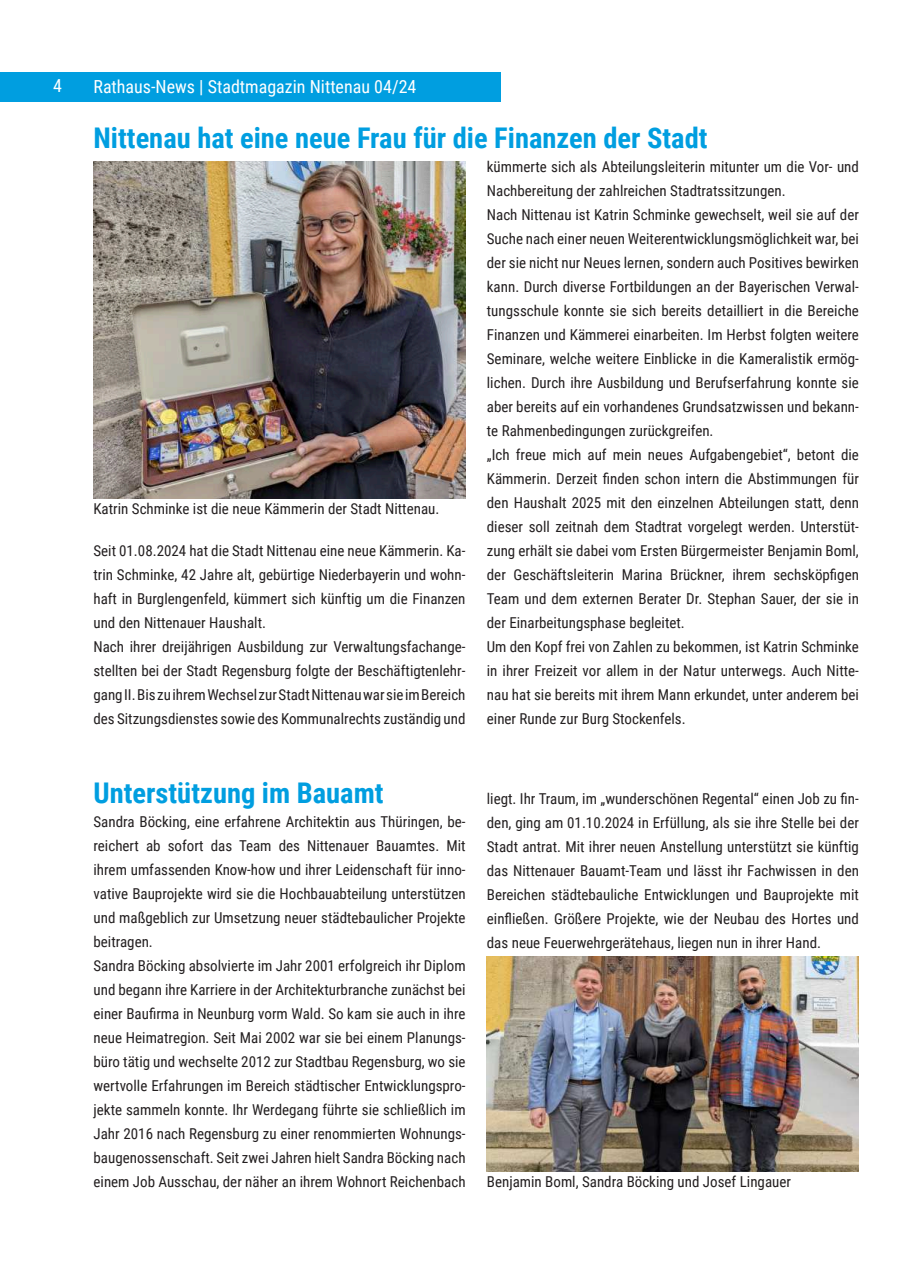
<style>
.page{position:relative;width:910px;height:1280px;background:#fff}
.page>*{position:absolute;margin:0;border:0;box-sizing:border-box;transform-origin:0 0}
.t1{font:700 28.5px "Roboto Condensed";color:#009ee0}
.t2{font:18px "Roboto Condensed";color:#fff}
.t3{font:15px/24px "Roboto Condensed";color:#231f20}
</style>
<div class="page">
<div style="left:0;top:72px;width:500px;height:30px;background:#009ee0"></div>
<img style="left:93px;top:161px;width:373px;height:337px">
<img style="left:487px;top:957px;width:372px;height:215px">
<p class="t2" style="left:53px;top:77px;width:10px">4</p>
<p class="t2" style="left:93px;top:79px;width:324px">Rathaus-News | Stadtmagazin Nittenau 04/24</p>
<h1 class="t1" style="left:94px;top:126px;width:616px">Nittenau hat eine neue Frau für die Finanzen der Stadt</h1>
<p class="t3" style="left:93px;top:497px;width:347px">Katrin Schminke ist die neue Kämmerin der Stadt Nittenau.</p>
<p class="t3" style="left:93px;top:540px;width:374px">Seit 01.08.2024 hat die Stadt Nittenau eine neue Kämmerin. Ka&shy;trin Schminke, 42 Jahre alt, gebürtige Niederbayerin und wohn&shy;haft in Burglengenfeld, kümmert sich künftig um die Finanzen und den Nittenauer Haushalt.<br>Nach ihrer dreijährigen Ausbildung zur Verwaltungsfachange&shy;stellten bei der Stadt Regensburg folgte der Beschäftigtenlehr&shy;gang II. Bis zu ihrem Wechsel zur Stadt Nittenau war sie im Bereich des Sitzungsdienstes sowie des Kommunalrechts zuständig und</p>
<p class="t3" style="left:487px;top:156px;width:374px">kümmerte sich als Abteilungsleiterin mitunter um die Vor- und Nachbereitung der zahlreichen Stadtratssitzungen.<br>Nach Nittenau ist Katrin Schminke gewechselt, weil sie auf der Suche nach einer neuen Weiterentwicklungsmöglichkeit war, bei der sie nicht nur Neues lernen, sondern auch Positives bewirken kann. Durch diverse Fortbildungen an der Bayerischen Verwal&shy;tungsschule konnte sie sich bereits detailliert in die Bereiche Finanzen und Kämmerei einarbeiten. Im Herbst folgten weitere Seminare, welche weitere Einblicke in die Kameralistik ermög&shy;lichen. Durch ihre Ausbildung und Berufserfahrung konnte sie aber bereits auf ein vorhandenes Grundsatzwissen und bekann&shy;te Rahmenbedingungen zurückgreifen.<br>„Ich freue mich auf mein neues Aufgabengebiet“, betont die Kämmerin. Derzeit 昀椀nden schon intern die Abstimmungen für den Haushalt 2025 mit den einzelnen Abteilungen statt, denn dieser soll zeitnah dem Stadtrat vorgelegt werden. Unterstüt&shy;zung erhält sie dabei vom Ersten Bürgermeister Benjamin Boml, der Geschäftsleiterin Marina Brückner, ihrem sechsköp昀椀gen Team und dem externen Berater Dr. Stephan Sauer, der sie in der Einarbeitungsphase begleitet.<br>Um den Kopf frei von Zahlen zu bekommen, ist Katrin Schminke in ihrer Freizeit vor allem in der Natur unterwegs. Auch Nitte&shy;nau hat sie bereits mit ihrem Mann erkundet, unter anderem bei einer Runde zur Burg Stockenfels.</p>
<h1 class="t1" style="left:93px;top:781px;width:292px">Unterstützung im Bauamt</h1>
<p class="t3" style="left:94px;top:811px;width:374px">Sandra Böcking, eine erfahrene Architektin aus Thüringen, be&shy;reichert ab sofort das Team des Nittenauer Bauamtes. Mit ihrem umfassenden Know-how und ihrer Leidenschaft für inno&shy;vative Bauprojekte wird sie die Hochbauabteilung unterstützen und maßgeblich zur Umsetzung neuer städtebaulicher Projekte beitragen.<br>Sandra Böcking absolvierte im Jahr 2001 erfolgreich ihr Diplom und begann ihre Karriere in der Architekturbranche zunächst bei einer Bau昀椀rma in Neunburg vorm Wald. So kam sie auch in ihre neue Heimatregion. Seit Mai 2002 war sie bei einem Planungs&shy;büro tätig und wechselte 2012 zur Stadtbau Regensburg, wo sie wertvolle Erfahrungen im Bereich städtischer Entwicklungspro&shy;jekte sammeln konnte. Ihr Werdegang führte sie schließlich im Jahr 2016 nach Regensburg zu einer renommierten Wohnungs&shy;baugenossenschaft. Seit zwei Jahren hielt Sandra Böcking nach einem Job Ausschau, der näher an ihrem Wohnort Reichenbach</p>
<p class="t3" style="left:487px;top:786px;width:374px;text-align:justify">liegt. Ihr Traum, im „wunderschönen Regental“ einen Job zu 昀椀n&shy;den, ging am 01.10.2024 in Erfüllung, als sie ihre Stelle bei der Stadt antrat. Mit ihrer neuen Anstellung unterstützt sie künftig das Nittenauer Bauamt-Team und lässt ihr Fachwissen in den Bereichen städtebauliche Entwicklungen und Bauprojekte mit ein昀氀ießen. Größere Projekte, wie der Neubau des Hortes und das neue Feuerwehrgerätehaus, liegen nun in ihrer Hand.</p>
<p class="t3" style="left:487px;top:1171px;width:306px">Benjamin Boml, Sandra Böcking und Josef Lingauer</p>
</div>
